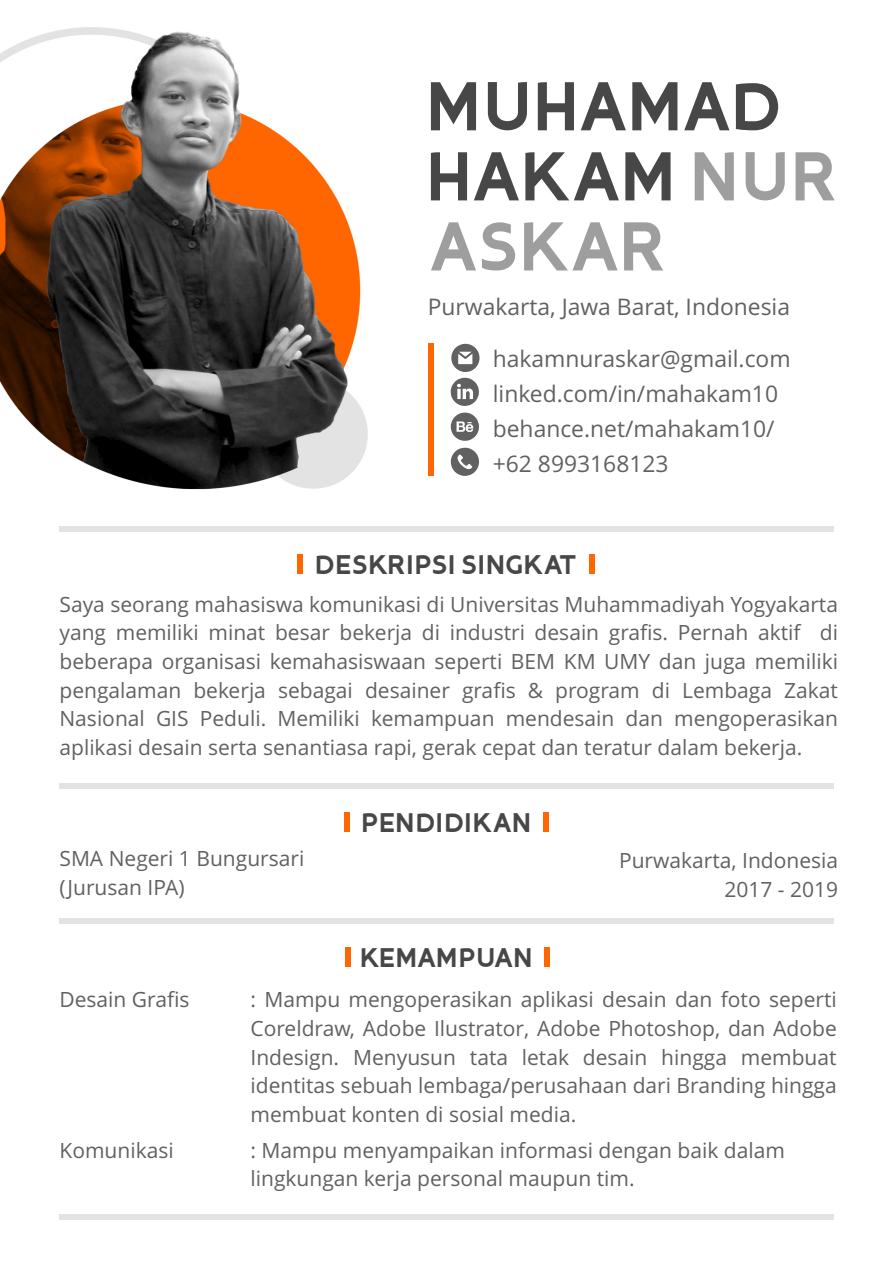
<style>
.page{position:relative;width:893px;height:1263px;background:#fff}
.page>*{position:absolute;margin:0;border:0;box-sizing:border-box;transform-origin:0 0}
.t1{font:61.2px/70.1px "Oliciy";letter-spacing:-.04em;color:#474747}
.t2{font:24px "Oliciy";color:#474747}
.t3{font:24px "Oliciy";letter-spacing:-.04em;color:#474747}
.t4{font:22.8px/35.1px "Open Sans";color:#616161}
.t5{font:21px/28.7px "Open Sans";color:#616161;text-align:justify}
.s1{color:#9e9e9e}
</style>
<div class="page">
<img style="left:0;top:27px;width:834px;height:1193px">
<div style="left:428px;top:344px;width:5px;height:132px;background:#f60"></div>
<div style="left:298px;top:554px;width:5px;height:20px;background:#f60"></div>
<div style="left:59px;top:526px;width:774px;height:5px;background:#e3e3e3"></div>
<div style="left:59px;top:783px;width:774px;height:6px;background:#e3e3e3"></div>
<div style="left:59px;top:1214px;width:774px;height:6px;background:#e3e3e3"></div>
<div style="left:59px;top:918px;width:774px;height:6px;background:#e3e3e3"></div>
<div style="left:589px;top:554px;width:6px;height:20px;background:#f60"></div>
<div style="left:543px;top:812px;width:6px;height:20px;background:#f60"></div>
<div style="left:544px;top:947px;width:6px;height:20px;background:#f60"></div>
<div style="left:344px;top:812px;width:5px;height:20px;background:#f60"></div>
<div style="left:345px;top:947px;width:5px;height:20px;background:#f60"></div>
<svg style="left:451px;top:344px;width:28px;height:28px"></svg>
<svg style="left:451px;top:378px;width:28px;height:28px"></svg>
<svg style="left:451px;top:448px;width:28px;height:28px"></svg>
<svg style="left:451px;top:413px;width:28px;height:28px"></svg>
<h1 class="t1" style="left:426px;top:77px;width:414px">MUHAMAD<br>HAKAM <span class="s1">NUR<br>ASKAR</span></h1>
<p class="t4" style="left:428px;top:292px;width:364px">Purwakarta, Jawa Barat, Indonesia</p>
<p class="t4" style="left:493px;top:343px;width:299px">hakamnuraskar@gmail.com linked.com/in/mahakam10</p>
<p class="t4" style="left:493px;top:414px;width:283px">behance.net/mahakam10/ +62 8993168123</p>
<p class="t2" style="left:315px;top:554px;width:263px">DESKRIPSI SINGKAT</p>
<p class="t5" style="left:59px;top:592px;width:780px">Saya seorang mahasiswa komunikasi di Universitas Muhammadiyah Yogyakarta yang memiliki minat besar bekerja di industri desain grafis. Pernah aktif di beberapa organisasi kemahasiswaan seperti BEM KM UMY dan juga memiliki pengalaman bekerja sebagai desainer grafis &amp; program di Lembaga Zakat Nasional GIS Peduli. Memiliki kemampuan mendesain dan mengoperasikan aplikasi desain serta senantiasa rapi, gerak cepat dan teratur dalam bekerja.</p>
<p class="t5" style="left:59px;top:846px;width:246px">SMA Negeri 1 Bungursari (Jurusan IPA)</p>
<p class="t2" style="left:362px;top:811px;width:171px">PENDIDIKAN</p>
<p class="t3" style="left:360px;top:946px;width:174px">KEMAMPUAN</p>
<p class="t5" style="left:619px;top:848px;width:221px;text-align:right">Purwakarta, Indonesia<br>2017 - 2019</p>
<p class="t5" style="left:59px;top:987px;width:132px">Desain Grafis</p>
<p class="t5" style="left:59px;top:1138px;width:116px">Komunikasi</p>
<p class="t5" style="left:250px;top:987px;width:588px">: Mampu mengoperasikan aplikasi desain dan foto seperti Coreldraw, Adobe Ilustrator, Adobe Photoshop, dan Adobe Indesign. Menyusun tata letak desain hingga membuat identitas sebuah lembaga/perusahaan dari Branding hingga membuat konten di sosial media.</p>
<p class="t5" style="left:250px;top:1138px;width:536px">: Mampu menyampaikan informasi dengan baik dalam lingkungan kerja personal maupun tim.</p>
</div>
